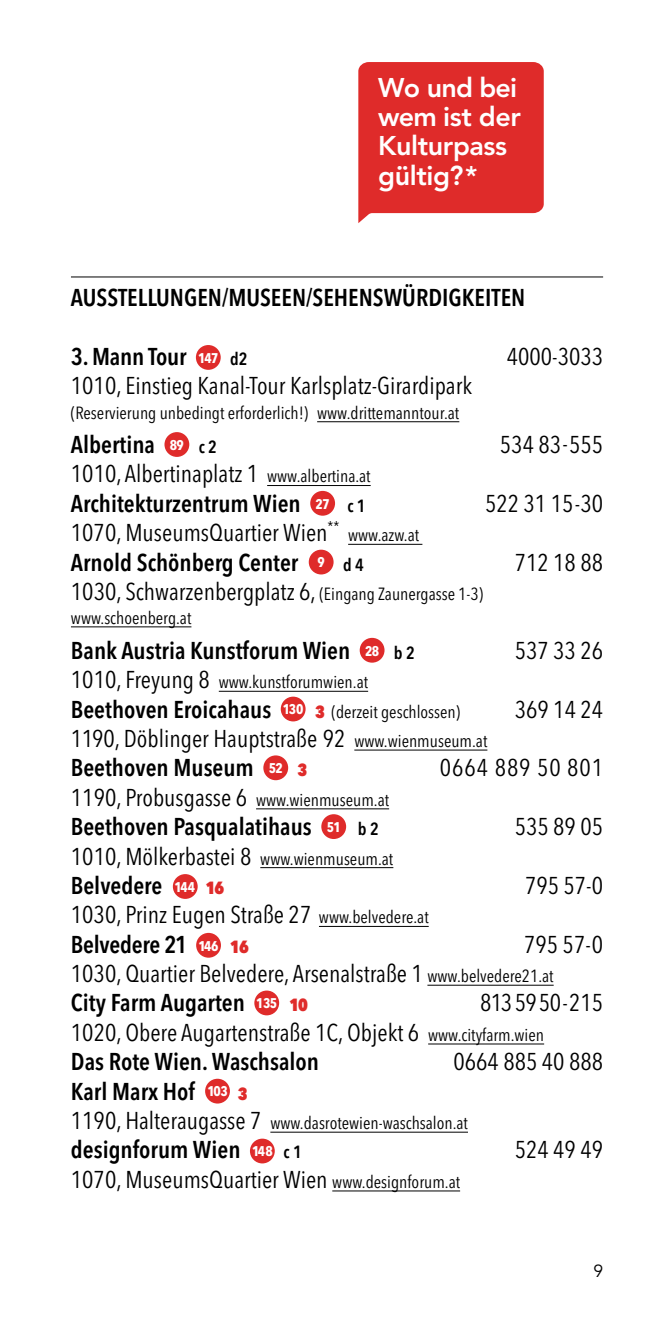
<style>
.page{position:relative;width:667px;height:1326px;background:#fff}
.page>*{position:absolute;margin:0;border:0;box-sizing:border-box;transform-origin:0 0}
.t1{font:800 27px/29.2px "Avenir LT Std";letter-spacing:-.015em;color:#fff}
.t2{font:condensed 24px/29.2px "Avenir Next LT Pro";color:#000}
.t3{font:600 condensed 24px/29.2px "Avenir Next LT Pro";color:#000}
.t4{font:condensed 24px "Avenir Next LT Pro";letter-spacing:.04em;color:#000}
.t5{font:condensed 17.5px/29.5px "Avenir Next LT Pro";color:#000}
.t6{font:17.5px "Avenir LT Std";color:#000}
.s1{font-weight:700;font-size:14px;color:#fff}
.s2{font-size:17.5px}
.s3{font-weight:400}
.s4{font-weight:400;font-size:17.5px}
.s5{font-weight:600}
.s6{font-weight:600;font-size:17.5px}
.s7{font-size:24px}
.s8{font-weight:600;font-size:24px}
.s9{font-weight:800;color:#df2b2a}
.s10{font-weight:800;font-size:17.5px;color:#df2b2a}
</style>
<div class="page">
<hr style="left:317px;top:421px;width:142px;height:1px;background:#000">
<hr style="left:267px;top:485px;width:103px;height:1px;background:#000">
<hr style="left:348px;top:544px;width:74px;height:1px;background:#000">
<hr style="left:71px;top:626px;width:120px;height:1px;background:#000">
<hr style="left:219px;top:690px;width:149px;height:1px;background:#000">
<hr style="left:354px;top:749px;width:133px;height:1px;background:#000">
<hr style="left:256px;top:808px;width:133px;height:1px;background:#000">
<hr style="left:260px;top:867px;width:133px;height:1px;background:#000">
<hr style="left:319px;top:925px;width:109px;height:1px;background:#000">
<hr style="left:427px;top:984px;width:126px;height:1px;background:#000">
<hr style="left:428px;top:1043px;width:115px;height:1px;background:#000">
<hr style="left:270px;top:1131px;width:197px;height:1px;background:#000">
<hr style="left:332px;top:1190px;width:128px;height:1px;background:#000">
<div style="left:196px;top:345px;width:24px;height:25px;background:#df2b2a;border-radius:50%"></div>
<div style="left:164px;top:432px;width:25px;height:25px;background:#df2b2a;border-radius:50%"></div>
<div style="left:310px;top:491px;width:25px;height:24px;background:#df2b2a;border-radius:50%"></div>
<div style="left:308px;top:549px;width:25px;height:25px;background:#df2b2a;border-radius:50%"></div>
<div style="left:359px;top:637px;width:25px;height:25px;background:#df2b2a;border-radius:50%"></div>
<div style="left:280px;top:696px;width:25px;height:25px;background:#df2b2a;border-radius:50%"></div>
<div style="left:263px;top:755px;width:25px;height:25px;background:#df2b2a;border-radius:50%"></div>
<div style="left:321px;top:814px;width:25px;height:25px;background:#df2b2a;border-radius:50%"></div>
<div style="left:173px;top:874px;width:24px;height:24px;background:#df2b2a;border-radius:50%"></div>
<div style="left:196px;top:932px;width:25px;height:25px;background:#df2b2a;border-radius:50%"></div>
<div style="left:254px;top:990px;width:25px;height:25px;background:#df2b2a;border-radius:50%"></div>
<div style="left:205px;top:1078px;width:25px;height:25px;background:#df2b2a;border-radius:50%"></div>
<div style="left:250px;top:1138px;width:24px;height:25px;background:#df2b2a;border-radius:50%"></div>
<hr style="left:71px;top:276px;width:531px;height:1px;background:#000">
<div style="left:358px;top:62px;width:185px;height:161px;background:#df2b2a"></div>
<hr style="left:0;top:0;width:1px;height:1325px;background:#fef1ef">
<p class="t1" style="left:378px;top:73px;width:144px">Wo und bei wem ist der<br>Kulturpass gültig?*</p>
<p class="t3" style="left:71px;top:283px;width:455px">AUSSTELLUNGEN/MUSEEN/SEHENSWÜRDIGKEITEN</p>
<p class="t3" style="left:71px;top:341px;width:178px">3. Mann Tour <span class="s1">147</span> <span class="s2">d2</span></p>
<p class="t2" style="left:506px;top:341px;width:98px">4000-3033</p>
<p class="t2" style="left:71px;top:371px;width:402px">1010, Einstieg Kanal-Tour Karlsplatz-Girardipark</p>
<p class="t5" style="left:71px;top:397px;width:389px">(Reservierung unbedingt erforderlich!) www.drittemanntour.at</p>
<p class="t3" style="left:71px;top:430px;width:147px">Albertina <span class="s1">89</span> <span class="s2">c 2</span></p>
<p class="t2" style="left:499px;top:430px;width:105px">534 83-555</p>
<p class="t3" style="left:71px;top:459px;width:301px"><span class="s3">1010, Albertinaplatz 1</span> <span class="s4">www.albertina.at<br></span>Architekturzentrum Wien <span class="s1">27</span> <span class="s2">c 1</span></p>
<p class="t2" style="left:484px;top:488px;width:119px">522 31 15-30</p>
<p class="t2" style="left:71px;top:518px;width:349px">1070, MuseumsQuartier Wien<sup>**</sup> <span class="s2">www.azw.at<br></span><span class="s5">Arnold Schönberg Center</span> <span class="s1">9</span> <span class="s6">d 4</span></p>
<p class="t2" style="left:514px;top:547px;width:90px">712 18 88</p>
<p class="t2" style="left:71px;top:576px;width:413px">1030, Schwarzenbergplatz 6, <span class="s2">(Eingang Zaunergasse 1-3)</span></p>
<p class="t5" style="left:71px;top:602px;width:122px">www.schoenberg.at</p>
<p class="t3" style="left:71px;top:635px;width:345px">Bank Austria Kunstforum Wien <span class="s1">28</span> <span class="s2">b 2</span></p>
<p class="t2" style="left:514px;top:635px;width:90px">537 33 26</p>
<p class="t5" style="left:71px;top:667px;width:390px"><span class="s7">1010, Freyung 8</span> www.kunstforumwien.at<br><span class="s8">Beethoven Eroicahaus</span> <sup>130</sup> <span class="s9">3</span> (derzeit geschlossen)</p>
<p class="t2" style="left:514px;top:694px;width:90px">369 14 24</p>
<p class="t2" style="left:71px;top:723px;width:417px">1190, Döblinger Hauptstraße 92 <span class="s2">www.wienmuseum.at<br></span><span class="s5">Beethoven Museum</span> <span class="s1">52</span> <span class="s10">3</span></p>
<p class="t4" style="left:439px;top:753px;width:164px">0664 889 50 801</p>
<p class="t3" style="left:71px;top:782px;width:319px"><span class="s3">1190, Probusgasse 6</span> <span class="s4">www.wienmuseum.at<br></span>Beethoven Pasqualatihaus <span class="s1">51</span> <span class="s2">b 2</span></p>
<p class="t2" style="left:71px;top:841px;width:324px">1010, Mölkerbastei 8 <span class="s2">www.wienmuseum.at<br></span><span class="s5">Belvedere</span> <span class="s1">144</span> <span class="s10">16</span></p>
<p class="t2" style="left:514px;top:811px;width:90px">535 89 05</p>
<p class="t2" style="left:524px;top:870px;width:79px">795 57-0</p>
<p class="t2" style="left:71px;top:900px;width:359px">1030, Prinz Eugen Straße 27 <span class="s2">www.belvedere.at<br></span><span class="s5">Belvedere 21</span> <span class="s1">146</span> <span class="s10">16</span></p>
<p class="t2" style="left:71px;top:929px;width:533px;text-indent:453px">795 57-0<br>1030, Quartier Belvedere, Arsenalstraße 1 <span class="s2">www.belvedere21.at<br></span><span class="s5">City Farm Augarten</span> <span class="s1">135</span> <span class="s10">10</span></p>
<p class="t2" style="left:71px;top:988px;width:533px;text-indent:409px">813 59 50-215<br>1020, Obere Augartenstraße 1C, Objekt 6 <span class="s2">www.cityfarm.wien<br></span><span class="s5">Das Rote Wien. Waschsalon</span></p>
<p class="t2" style="left:453px;top:1046px;width:151px">0664 885 40 888</p>
<p class="t3" style="left:71px;top:1076px;width:178px">Karl Marx Hof <span class="s1">103</span> <span class="s10">3</span></p>
<p class="t5" style="left:71px;top:1107px;width:398px"><span class="s7">1190, Halteraugasse 7</span> www.dasrotewien-waschsalon.at</p>
<p class="t3" style="left:71px;top:1135px;width:232px">designforum Wien <span class="s1">148</span> <span class="s2">c 1</span></p>
<p class="t2" style="left:514px;top:1135px;width:90px">524 49 49</p>
<p class="t2" style="left:71px;top:1164px;width:390px">1070, MuseumsQuartier Wien <span class="s2">www.designforum.at</span></p>
<p class="t6" style="left:593px;top:1260px;width:11px">9</p>
</div>
